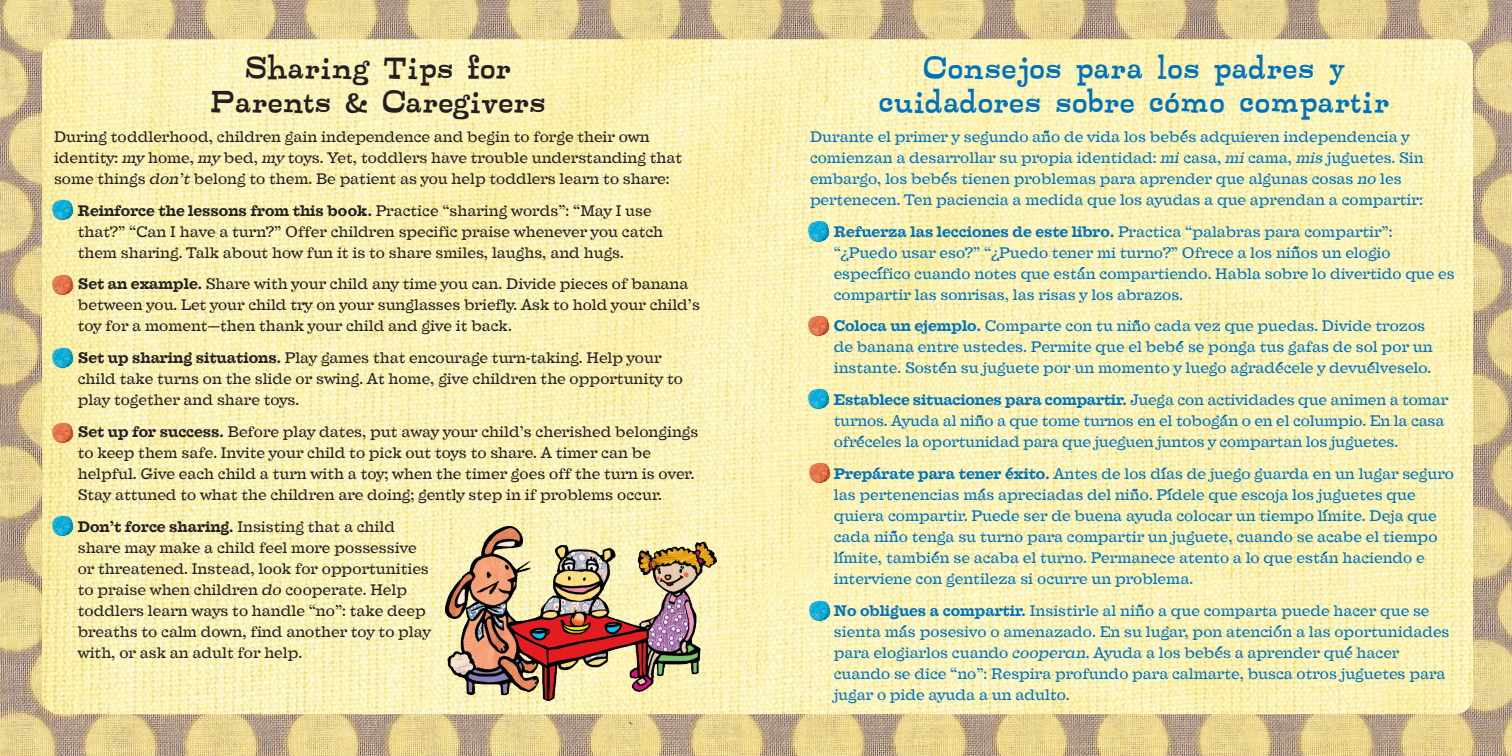
<style>
.page{position:relative;width:1512px;height:756px;background:#fff}
.page>*{position:absolute;margin:0;border:0;box-sizing:border-box;transform-origin:0 0}
.t1{font:30px/34.5px "Zalderdash";color:#0072bc;text-align:center}
.t2{font:30px/34.5px "Zalderdash";color:#231f20;text-align:center}
.t3{font:15px/21px "Farao";color:#0072bc}
.t4{font:15px/21px "Farao";color:#231f20}
.s1{font-style:italic}
.s2{font-weight:700}
</style>
<div class="page">
<img style="left:0;top:0;width:1512px;height:756px">
<img style="left:42px;top:39px;width:1431px;height:675px">
<img style="left:439px;top:520px;width:277px;height:180px">
<img style="left:48px;top:345px;width:31px;height:25px">
<img style="left:48px;top:513px;width:31px;height:25px">
<img style="left:48px;top:271px;width:31px;height:25px">
<img style="left:48px;top:419px;width:31px;height:25px">
<img style="left:48px;top:197px;width:31px;height:25px">
<img style="left:805px;top:385px;width:31px;height:25px">
<img style="left:805px;top:597px;width:31px;height:25px">
<img style="left:805px;top:312px;width:31px;height:25px">
<img style="left:805px;top:460px;width:31px;height:25px">
<img style="left:805px;top:218px;width:31px;height:25px">
<svg style="left:1170px;top:93px;width:6px;height:5px"></svg>
<svg style="left:1044px;top:130px;width:143px;height:4px"></svg>
<svg style="left:943px;top:172px;width:6px;height:4px"></svg>
<svg style="left:1079px;top:267px;width:5px;height:3px"></svg>
<svg style="left:1293px;top:246px;width:5px;height:3px"></svg>
<svg style="left:941px;top:362px;width:433px;height:3px"></svg>
<svg style="left:1134px;top:320px;width:5px;height:3px"></svg>
<svg style="left:1178px;top:341px;width:5px;height:3px"></svg>
<svg style="left:977px;top:415px;width:250px;height:3px"></svg>
<svg style="left:859px;top:436px;width:5px;height:3px"></svg>
<svg style="left:875px;top:468px;width:291px;height:3px"></svg>
<svg style="left:980px;top:489px;width:193px;height:3px"></svg>
<svg style="left:839px;top:552px;width:488px;height:3px"></svg>
<svg style="left:901px;top:625px;width:5px;height:4px"></svg>
<svg style="left:1217px;top:646px;width:135px;height:4px"></svg>
<svg style="left:1276px;top:625px;width:5px;height:4px"></svg>
<svg style="left:1323px;top:510px;width:5px;height:3px"></svg>
<svg style="left:877px;top:267px;width:6px;height:3px"></svg>
<p class="t2" style="left:210px;top:51px;width:337px">Sharing Tips for<br>Parents &amp; Caregivers</p>
<p class="t4" style="left:54px;top:127px;width:630px">During toddlerhood, children gain independence and begin to forge their own identity: <span class="s1">my</span> home, <span class="s1">my</span> bed, <span class="s1">my</span> toys. Yet, toddlers have trouble understanding that some things <span class="s1">don’t</span> belong to them. Be patient as you help toddlers learn to share:</p>
<p class="t4" style="left:78px;top:200px;width:587px"><span class="s2">Reinforce the lessons from this book.</span> Practice “sharing words”: “May I use that?” “Can I have a turn?” Offer children specific praise whenever you catch them sharing. Talk about how fun it is to share smiles, laughs, and hugs.</p>
<p class="t4" style="left:78px;top:274px;width:624px"><span class="s2">Set an example.</span> Share with your child any time you can. Divide pieces of banana between you. Let your child try on your sunglasses briefly. Ask to hold your child’s toy for a moment—then thank your child and give it back.</p>
<p class="t4" style="left:78px;top:348px;width:607px"><span class="s2">Set up sharing situations.</span> Play games that encourage turn-taking. Help your child take turns on the slide or swing. At home, give children the opportunity to play together and share toys.</p>
<p class="t4" style="left:78px;top:422px;width:622px"><span class="s2">Set up for success.</span> Before play dates, put away your child’s cherished belongings to keep them safe. Invite your child to pick out toys to share. A timer can be helpful. Give each child a turn with a toy; when the timer goes off the turn is over.<br>Stay attuned to what the children are doing; gently step in if problems occur.</p>
<p class="t4" style="left:78px;top:517px;width:355px"><span class="s2">Don’t force sharing.</span> Insisting that a child share may make a child feel more possessive or threatened. Instead, look for opportunities to praise when children <span class="s1">do</span> cooperate. Help toddlers learn ways to handle “no”: take deep breaths to calm down, find another toy to play with, or ask an adult for help.</p>
<p class="t1" style="left:879px;top:51px;width:512px">Consejos para los padres y cuidadores sobre cómo compartir</p>
<p class="t3" style="left:810px;top:127px;width:615px">Durante el primer y segundo año de vida los bebés adquieren independencia y comienzan a desarrollar su propia identidad: <span class="s1">mi</span> casa, <span class="s1">mi</span> cama, <span class="s1">mis</span> juguetes. Sin embargo, los bebés tienen problemas para aprender que algunas cosas <span class="s1">no</span> les pertenecen. Ten paciencia a medida que los ayudas a que aprendan a compartir:</p>
<p class="t3" style="left:834px;top:221px;width:623px"><span class="s2">Refuerza las lecciones de este libro.</span> Practica “palabras para compartir”: “¿Puedo usar eso?” “¿Puedo tener mi turno?” Ofrece a los niños un elogio específico cuando notes que están compartiendo. Habla sobre lo divertido que es compartir las sonrisas, las risas y los abrazos.</p>
<p class="t3" style="left:834px;top:316px;width:601px"><span class="s2">Coloca un ejemplo.</span> Comparte con tu niño cada vez que puedas. Divide trozos de banana entre ustedes. Permite que el bebé se ponga tus gafas de sol por un instante. Sostén su juguete por un momento y luego agradécele y devuélveselo.</p>
<p class="t3" style="left:834px;top:390px;width:616px"><span class="s2">Establece situaciones para compartir.</span> Juega con actividades que animen a tomar turnos. Ayuda al niño a que tome turnos en el tobogán o en el columpio. En la casa ofréceles la oportunidad para que jueguen juntos y compartan los juguetes.</p>
<p class="t3" style="left:834px;top:464px;width:622px"><span class="s2">Prepárate para tener éxito.</span> Antes de los días de juego guarda en un lugar seguro las pertenencias más apreciadas del niño. Pídele que escoja los juguetes que quiera compartir. Puede ser de buena ayuda colocar un tiempo límite. Deja que cada niño tenga su turno para compartir un juguete, cuando se acabe el tiempo límite, también se acaba el turno. Permanece atento a lo que están haciendo e interviene con gentileza si ocurre un problema.</p>
<p class="t3" style="left:834px;top:601px;width:617px"><span class="s2">No obligues a compartir.</span> Insistirle al niño a que comparta puede hacer que se sienta más posesivo o amenazado. En su lugar, pon atención a las oportunidades para elogiarlos cuando <span class="s1">cooperan</span>. Ayuda a los bebés a aprender qué hacer cuando se dice “no”: Respira profundo para calmarte, busca otros juguetes para jugar o pide ayuda a un adulto.</p>
</div>
